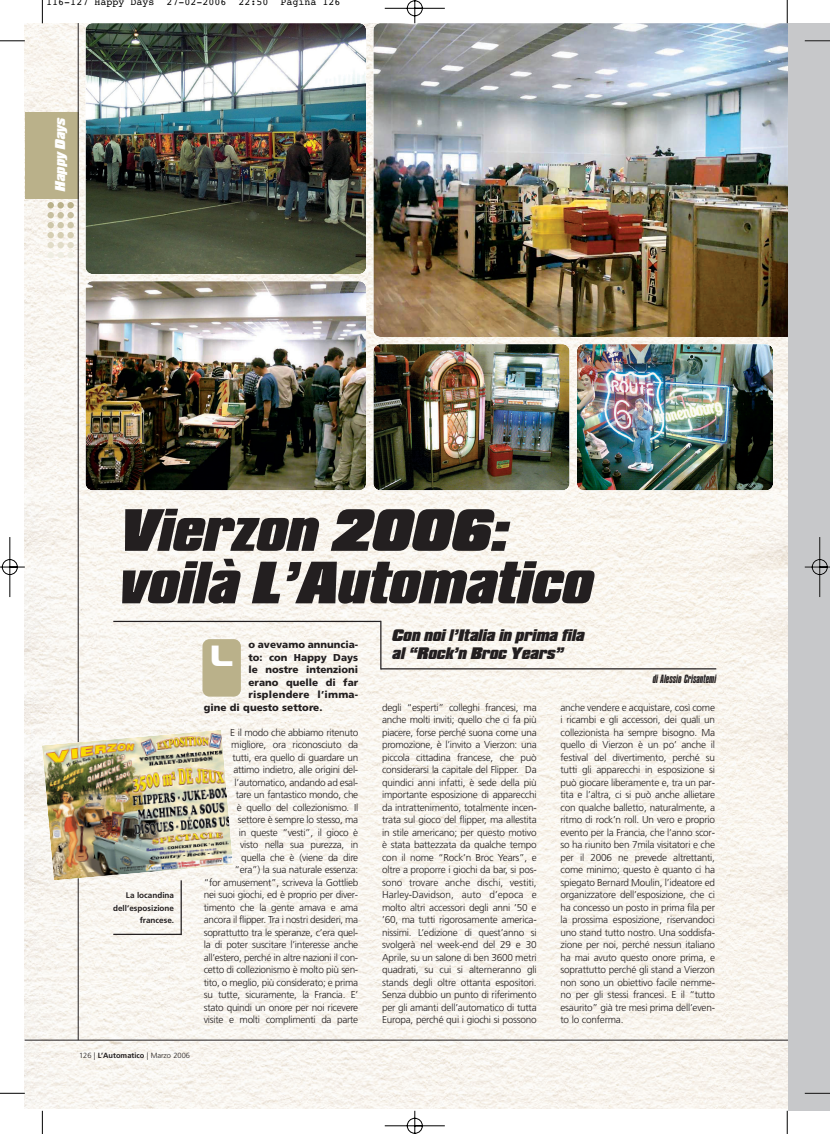
<style>
.page{position:relative;width:830px;height:1134px;background:#fff}
.page>*{position:absolute;margin:0;border:0;box-sizing:border-box;transform-origin:0 0}
.t1{font:italic 900 62.5px/52.5px "Kompacta";color:#231f20}
.t2{font:31.25px "OPTI Limited View";color:#fff}
.t3{font:italic 900 17.5px/17.5px "Kompacta";color:#231f20}
.t4{font:italic 900 15px "Kompacta";color:#fff}
.t5{font:italic 12.5px "Kompacta";color:#231f20}
.t6{font:300 10px/12.5px "Frutiger";letter-spacing:-.03em;color:#231f20;text-align:justify}
.t7{font:900 10px "Frutiger";color:#231f20}
.t8{font:10px "Courier";color:#000}
.t9{font:900 10px "Frutiger";letter-spacing:.025em;color:#231f20}
.t10{font:700 8.12px/12.5px "Frutiger";color:#231f20;text-align:right}
.t11{font:300 7.5px "Frutiger";color:#231f20}
.s1{font-weight:700}
</style>
<div class="page">
<img style="left:0;top:0;width:829px;height:1134px">
<p class="t8" style="left:46px;top:-1px;width:296px">116-127 Happy Days 27-02-2006 22:50 Pagina 126</p>
<h3 class="t4" style="left:55px;top:192px;width:76px;rotate:-90deg">Happy Days</h3>
<h1 class="t1" style="left:117px;top:507px;width:474px">Vierzon 2006: voilà L’Automatico</h1>
<p class="t10" style="left:113px;top:890px;width:62px">La locandina dell’esposizione francese.</p>
<p class="t11" style="left:79px;top:1052px;width:112px">126 | <span class="s1">L’Automatico</span> | Marzo 2006</p>
<p class="t7" style="left:248px;top:641px;width:111px">o avevamo annuncia-</p>
<p class="t7" style="left:248px;top:653px;width:111px">to: con Happy Days</p>
<p class="t7" style="left:248px;top:666px;width:111px">le nostre intenzioni</p>
<p class="t7" style="left:248px;top:678px;width:111px">erano quelle di far</p>
<p class="t9" style="left:248px;top:691px;width:111px">risplendere l’imma-</p>
<p class="t7" style="left:204px;top:703px;width:120px">gine di questo settore.</p>
<p class="t6" style="left:204px;top:727px;width:156px;text-align:right">E il modo che abbiamo ritenuto migliore, ora riconosciuto da<br>tutti, era quello di guardare un attimo indietro, alle origini del&shy;l’automatico, andando ad esal-<br>tare un fantastico mondo, che<br>è quello del collezionismo. Il<br>settore è sempre lo stesso, ma<br>in queste “vesti”, il gioco è<br>visto nella sua purezza, in<br>quella che è (viene da dire<br>“era”) la sua naturale essenza:<br>“for amusement”, scriveva la Gottlieb nei suoi giochi, ed è proprio per diver&shy;timento che la gente amava e ama ancora il flipper. Tra i nostri desideri, ma soprattutto tra le speranze, c’era quel&shy;la di poter suscitare l’interesse anche all’estero, perché in altre nazioni il con&shy;cetto di collezionismo è molto più sen&shy;tito, o meglio, più considerato; e prima su tutte, sicuramente, la Francia. E’ stato quindi un onore per noi ricevere visite e molti complimenti da parte</p>
<h2 class="t2" style="left:209px;top:643px;width:24px">L</h2>
<h3 class="t3" style="left:391px;top:628px;width:194px">Con noi l’Italia in prima fila al “Rock’n Broc Years”</h3>
<p class="t5" style="left:652px;top:675px;width:65px">di Alessio Crisantemi</p>
<p class="t6" style="left:382px;top:702px;width:156px">degli “esperti” colleghi francesi, ma anche molti inviti; quello che ci fa più piacere, forse perché suona come una promozione, è l’invito a Vierzon: una piccola cittadina francese, che può considerarsi la capitale del Flipper. Da quindici anni infatti, è sede della più importante esposizione di apparecchi da intrattenimento, totalmente incen&shy;trata sul gioco del flipper, ma allestita in stile americano; per questo motivo è stata battezzata da qualche tempo con il nome “Rock’n Broc Years”, e oltre a proporre i giochi da bar, si pos&shy;sono trovare anche dischi, vestiti, Harley-Davidson, auto d’epoca e molto altri accessori degli anni ’50 e ’60, ma tutti rigorosamente america&shy;nissimi. L’edizione di quest’anno si svolgerà nel week-end del 29 e 30<br>Aprile, su un salone di ben 3600 metri quadrati, su cui si alterneranno gli stands degli oltre ottanta espositori.<br>Senza dubbio un punto di riferimento per gli amanti dell’automatico di tutta Europa, perché qui i giochi si possono</p>
<p class="t6" style="left:560px;top:702px;width:156px">anche vendere e acquistare, così come i ricambi e gli accessori, dei quali un collezionista ha sempre bisogno. Ma quello di Vierzon è un po’ anche il festival del divertimento, perché su tutti gli apparecchi in esposizione si può giocare liberamente e, tra un par&shy;tita e l’altra, ci si può anche allietare con qualche balletto, naturalmente, a ritmo di rock’n roll. Un vero e proprio evento per la Francia, che l’anno scor&shy;so ha riunito ben 7mila visitatori e che per il 2006 ne prevede altrettanti, come minimo; questo è quanto ci ha spiegato Bernard Moulin, l’ideatore ed organizzatore dell’esposizione, che ci ha concesso un posto in prima fila per la prossima esposizione, riservandoci uno stand tutto nostro. Una soddisfa&shy;zione per noi, perché nessun italiano ha mai avuto questo onore prima, e soprattutto perché gli stand a Vierzon non sono un obiettivo facile nemme&shy;no per gli stessi francesi. E il “tutto esaurito” già tre mesi prima dell’even&shy;to lo conferma.</p>
</div>
